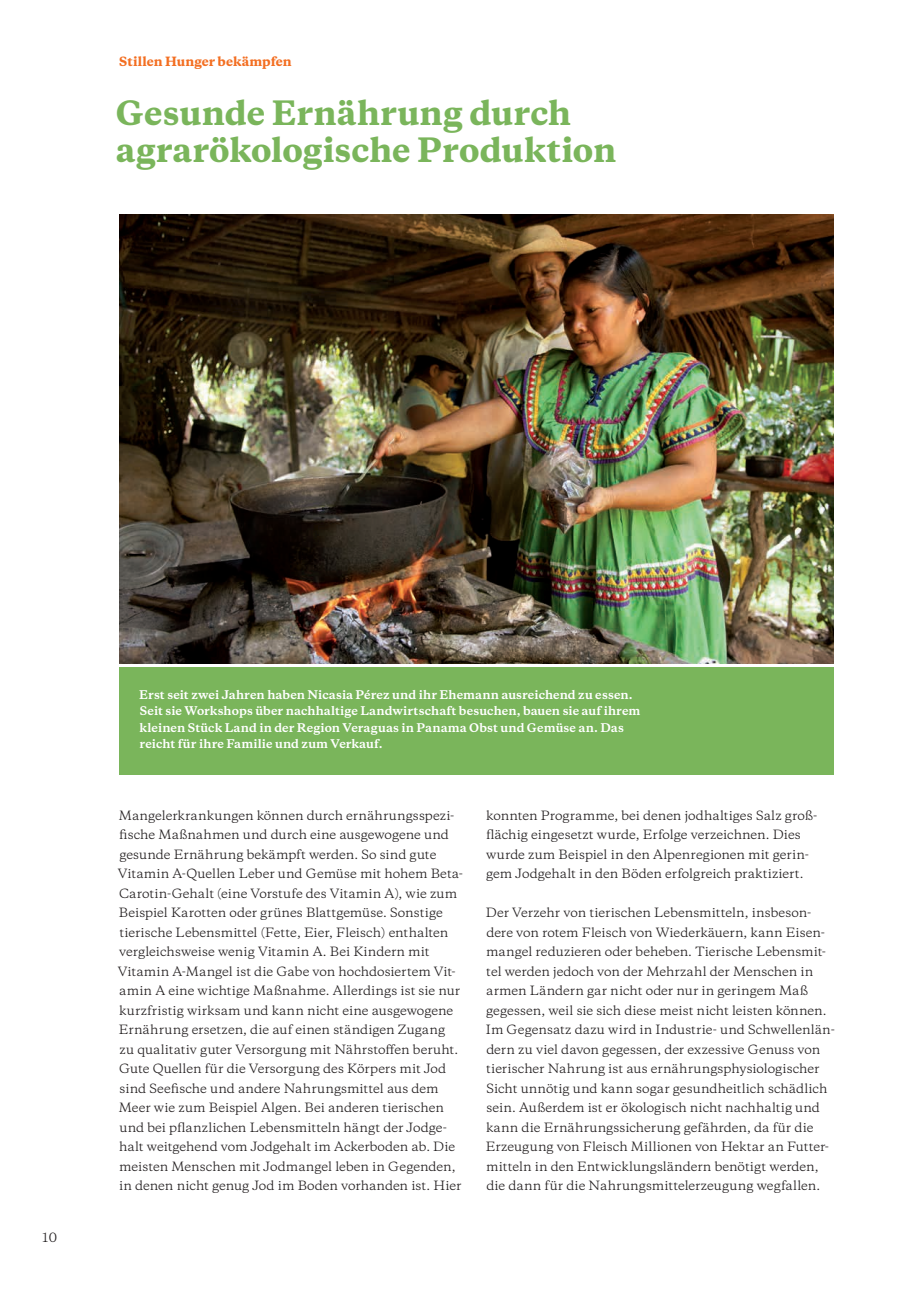
<style>
.page{position:relative;width:919px;height:1289px;background:#fff}
.page>*{position:absolute;margin:0;border:0;box-sizing:border-box;transform-origin:0 0}
.t1{font:800 31.5px/37.5px "Galaxie Copernicus";letter-spacing:.005em;color:#7ab55b}
.t2{font:12px/19.5px "Galaxie Copernicus";color:#231f20}
.t3{font:800 12px "Galaxie Copernicus";letter-spacing:.005em;color:#f36e21}
.t4{font:700 11.25px/16.5px "Galaxie Copernicus";letter-spacing:.01em;color:#fff}
</style>
<div class="page">
<img style="left:119px;top:215px;width:714px;height:448px">
<div style="left:119px;top:667px;width:714px;height:107px;background:#7ab55b"></div>
<p class="t3" style="left:119px;top:53px;width:174px">Stillen Hunger bekämpfen</p>
<h1 class="t1" style="left:116px;top:94px;width:502px">Gesunde Ernährung durch agrarökologische Produktion</h1>
<p class="t2" style="left:43px;top:1227px;width:16px">10</p>
<p class="t4" style="left:139px;top:686px;width:502px">Erst seit zwei Jahren haben Nicasia Pérez und ihr Ehemann ausreichend zu essen.<br>Seit sie Workshops über nachhaltige Landwirtschaft besuchen, bauen sie auf ihrem kleinen Stück Land in der Region Veraguas in Panama Obst und Gemüse an. Das reicht für ihre Familie und zum Verkauf.</p>
<p class="t2" style="left:118px;top:805px;width:347px">Mangelerkrankungen können durch ernährungsspezi&shy;fische Maßnahmen und durch eine ausgewogene und gesunde Ernährung bekämpft werden. So sind gute Vitamin A-Quellen Leber und Gemüse mit hohem Beta-Carotin-Gehalt (eine Vorstufe des Vitamin A), wie zum Beispiel Karotten oder grünes Blattgemüse. Sonstige tierische Lebensmittel (Fette, Eier, Fleisch) enthalten vergleichsweise wenig Vitamin A. Bei Kindern mit Vitamin A-Mangel ist die Gabe von hochdosiertem Vit&shy;amin A eine wichtige Maßnahme. Allerdings ist sie nur kurzfristig wirksam und kann nicht eine ausgewogene Ernährung ersetzen, die auf einen ständigen Zugang<br>zu qualitativ guter Versorgung mit Nährstoffen beruht.<br>Gute Quellen für die Versorgung des Körpers mit Jod sind Seefische und andere Nahrungsmittel aus dem Meer wie zum Beispiel Algen. Bei anderen tierischen und bei pflanzlichen Lebensmitteln hängt der Jodge&shy;halt weitgehend vom Jodgehalt im Ackerboden ab. Die meisten Menschen mit Jodmangel leben in Gegenden, in denen nicht genug Jod im Boden vorhanden ist. Hier</p>
<p class="t2" style="left:486px;top:805px;width:333px">konnten Programme, bei denen jodhaltiges Salz groß&shy;flächig eingesetzt wurde, Erfolge verzeichnen. Dies wurde zum Beispiel in den Alpenregionen mit gerin&shy;gem Jodgehalt in den Böden erfolgreich praktiziert.</p>
<p class="t2" style="left:485px;top:903px;width:350px">Der Verzehr von tierischen Lebensmitteln, insbeson&shy;dere von rotem Fleisch von Wiederkäuern, kann Eisen&shy;mangel reduzieren oder beheben. Tierische Lebensmit&shy;tel werden jedoch von der Mehrzahl der Menschen in armen Ländern gar nicht oder nur in geringem Maß gegessen, weil sie sich diese meist nicht leisten können.<br>Im Gegensatz dazu wird in Industrie- und Schwellenlän&shy;dern zu viel davon gegessen, der exzessive Genuss von tierischer Nahrung ist aus ernährungsphysiologischer Sicht unnötig und kann sogar gesundheitlich schädlich sein. Außerdem ist er ökologisch nicht nachhaltig und kann die Ernährungssicherung gefährden, da für die Erzeugung von Fleisch Millionen von Hektar an Futter&shy;mitteln in den Entwicklungsländern benötigt werden, die dann für die Nahrungsmittelerzeugung wegfallen.</p>
</div>
